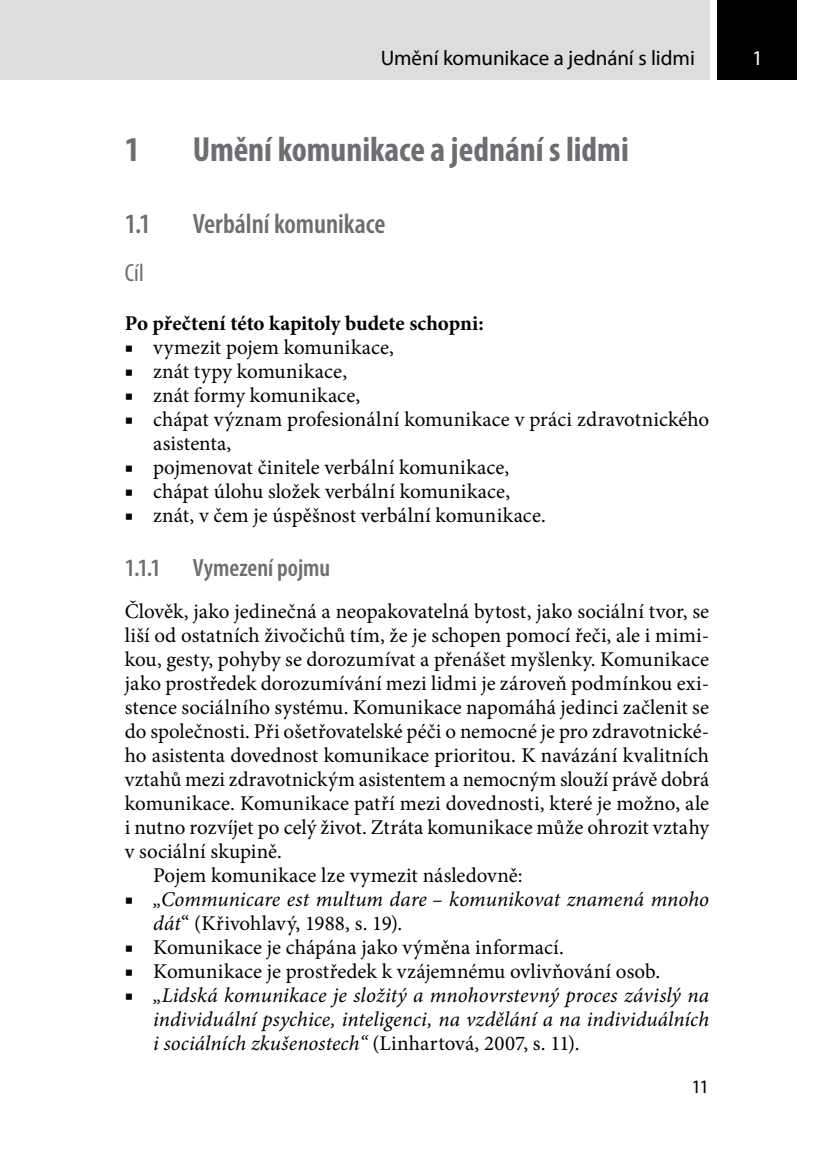
<style>
.page{position:relative;width:817px;height:1174px;background:#fff}
.page>*{position:absolute;margin:0;border:0;box-sizing:border-box;transform-origin:0 0}
._1_nadpis{font:700 condensed 35px "Myriad Pro";color:#6d6e71}
._2_2_nadpis{font:600 condensed 28px "Myriad Pro";color:#6d6e71}
._3_3_3{font:600 condensed 25px "Myriad Pro";color:#6d6e71}
._4_4_4_4{font:condensed 25px "Myriad Pro";color:#6d6e71}
.text_1__odstavec{font:21px/24px "Minion Pro";color:#000}
.t1{font:italic 21px/24px "Minion Pro";color:#000}
.nadpisek{font:700 21px "Minion Pro";letter-spacing:-.005em;color:#000}
.text{font:21px "Minion Pro";color:#000}
.t2{font:21px "Myriad Pro";letter-spacing:-.005em;color:#000}
.t3{font:21px "Myriad Pro";color:#fff}
.t4{font:19px "Myriad Pro";color:#000}
.s1{font-style:normal}
</style>
<div class="page">
<div style="left:717px;top:0;width:80px;height:79px;background:#000"></div>
<div style="left:0;top:0;width:709px;height:79px;background:#dcddde"></div>
<p class="t2" style="left:380px;top:45px;width:316px">Umění komunikace a jednání s lidmi</p>
<p class="_1_nadpis" style="left:125px;top:128px;width:16px">1</p>
<p class="_1_nadpis" style="left:193px;top:128px;width:437px">Umění komunikace a jednání s lidmi</p>
<p class="_2_2_nadpis" style="left:125px;top:207px;width:27px">1.1</p>
<p class="_2_2_nadpis" style="left:193px;top:207px;width:194px">Verbální komunikace</p>
<p class="_4_4_4_4" style="left:125px;top:258px;width:21px">Cíl</p>
<p class="nadpisek" style="left:125px;top:308px;width:360px">Po přečtení této kapitoly budete schopni:</p>
<p class="text_1__odstavec" style="left:125px;top:335px;width:271px">■ vymezit pojem komunikace,</p>
<p class="text_1__odstavec" style="left:125px;top:359px;width:224px">■ znát typy komunikace,</p>
<p class="text_1__odstavec" style="left:125px;top:383px;width:237px">■ znát formy komunikace,</p>
<p class="text_1__odstavec" style="left:153px;top:407px;width:557px;text-indent:-28px">■ chápat význam profesionální komunikace v práci zdravotnického asistenta,</p>
<p class="text_1__odstavec" style="left:125px;top:455px;width:386px">■ pojmenovat činitele verbální komunikace,</p>
<p class="text_1__odstavec" style="left:125px;top:479px;width:387px">■ chápat úlohu složek verbální komunikace,</p>
<p class="text_1__odstavec" style="left:125px;top:503px;width:422px">■ znát, v čem je úspěšnost verbální komunikace.</p>
<p class="_3_3_3" style="left:125px;top:552px;width:37px">1.1.1</p>
<p class="_3_3_3" style="left:193px;top:552px;width:139px">Vymezení pojmu</p>
<p class="text_1__odstavec" style="left:125px;top:599px;width:585px;text-align:justify">Člověk, jako jedinečná a neopakovatelná bytost, jako sociální tvor, se liší od ostatních živočichů tím, že je schopen pomocí řeči, ale i mimi&shy;kou, gesty, pohyby se dorozumívat a přenášet myšlenky. Komunikace jako prostředek dorozumívání mezi lidmi je zároveň podmínkou exi&shy;stence sociálního systému. Komunikace napomáhá jedinci začlenit se do společnosti. Při ošetřovatelské péči o nemocné je pro zdravotnické&shy;ho asistenta dovednost komunikace prioritou. K navázání kvalitních vztahů mezi zdravotnickým asistentem a nemocným slouží právě dobrá komunikace. Komunikace patří mezi dovednosti, které je možno, ale i nutno rozvíjet po celý život. Ztráta komunikace může ohrozit vztahy v sociální skupině.</p>
<p class="text" style="left:153px;top:861px;width:371px">Pojem komunikace lze vymezit následovně:</p>
<p class="t1" style="left:153px;top:887px;width:557px;text-indent:-28px"><span class="s1">■</span> „Communicare est multum dare – komunikovat znamená mnoho dát<span class="s1">“ (Křivohlavý, 1988, s. 19).</span></p>
<p class="text_1__odstavec" style="left:125px;top:935px;width:440px">■ Komunikace je chápána jako výměna informací.</p>
<p class="text_1__odstavec" style="left:125px;top:959px;width:537px">■ Komunikace je prostředek k vzájemnému ovlivňování osob.</p>
<p class="t1" style="left:153px;top:983px;width:557px;text-align:justify;text-indent:-28px"><span class="s1">■</span> „Lidská komunikace je složitý a mnohovrstevný proces závislý na individuální psychice, inteligenci, na vzdělání a na individuálních i sociálních zkušenostech“ <span class="s1">(Linhartová, 2007, s. 11).</span></p>
<p class="t4" style="left:691px;top:1074px;width:19px">11</p>
<p class="t3" style="left:751px;top:45px;width:12px">1</p>
</div>
